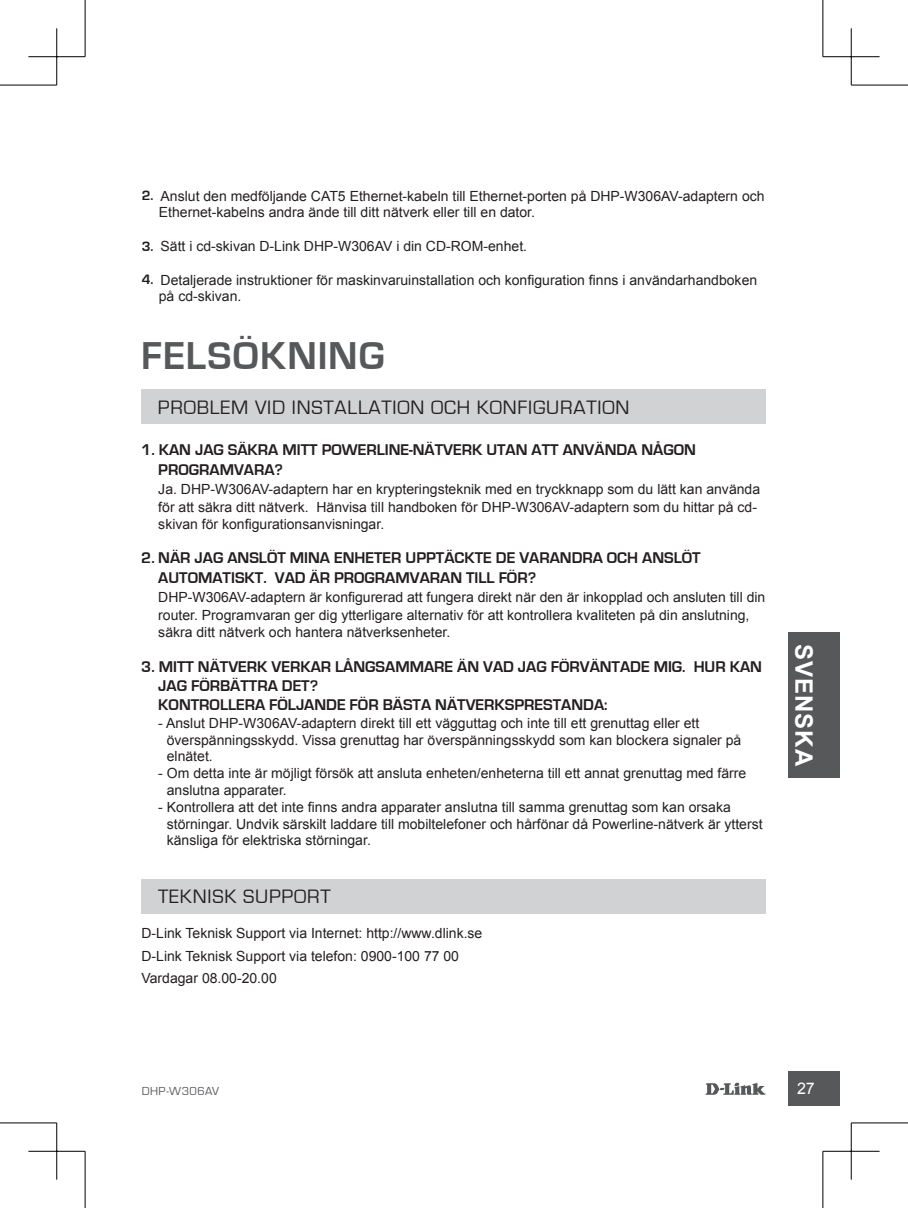
<style>
.page{position:relative;width:908px;height:1208px;background:#fff}
.page>*{position:absolute;margin:0;border:0;box-sizing:border-box;transform-origin:0 0}
.t1{font:700 40px "Eurostile";letter-spacing:.03em;color:#57585a}
.t2{font:700 24px "Arial";letter-spacing:.04em;color:#fff}
.t3{font:20px "Eurostile";letter-spacing:.04em;color:#231f20}
.t4{font:700 16px/19.2px "Eurostile";color:#231f20}
.t5{font:16px "Arial";color:#fff}
.t6{font:14px/16.8px "Arial";color:#231f20}
.t7{font:12px "Eurostile";letter-spacing:.03em;color:#57585a}
.s1{font-family:"Eurostile";font-weight:700}
</style>
<div class="page">
<svg style="left:705px;top:1082px;width:60px;height:12px"></svg>
<div style="left:788px;top:1071px;width:51px;height:35px;background:#57585a"></div>
<div style="left:788px;top:632px;width:51px;height:146px;background:#57585a"></div>
<div style="left:141px;top:390px;width:624px;height:34px;background:#d1d2d4"></div>
<div style="left:141px;top:880px;width:624px;height:34px;background:#d1d2d4"></div>
<hr style="left:0;top:85px;width:57px;height:1px;background:#000">
<hr style="left:850px;top:85px;width:57px;height:1px;background:#000">
<hr style="left:0;top:1122px;width:57px;height:1px;background:#000">
<hr style="left:850px;top:1122px;width:57px;height:1px;background:#000">
<hr style="left:85px;top:0;width:1px;height:57px;background:#000">
<hr style="left:85px;top:1151px;width:1px;height:57px;background:#000">
<hr style="left:822px;top:0;width:1px;height:57px;background:#000">
<hr style="left:822px;top:1151px;width:1px;height:57px;background:#000">
<hr style="left:28px;top:56px;width:57px;height:1px;background:#000">
<hr style="left:822px;top:56px;width:57px;height:1px;background:#000">
<hr style="left:28px;top:1151px;width:57px;height:1px;background:#000">
<hr style="left:822px;top:1151px;width:57px;height:1px;background:#000">
<hr style="left:56px;top:28px;width:1px;height:57px;background:#000">
<hr style="left:56px;top:1123px;width:1px;height:56px;background:#000">
<hr style="left:850px;top:28px;width:1px;height:57px;background:#000">
<hr style="left:850px;top:1123px;width:1px;height:56px;background:#000">
<p class="t6" style="left:159px;top:187px;width:607px;text-indent:-17px"><span class="s1">2.</span> Anslut den medföljande CAT5 Ethernet-kabeln till Ethernet-porten på DHP-W306AV-adaptern och<br>Ethernet-kabelns andra ände till ditt nätverk eller till en dator.</p>
<p class="t6" style="left:142px;top:238px;width:386px"><span class="s1">3.</span> Sätt i cd-skivan D-Link DHP-W306AV i din CD-ROM-enhet.</p>
<p class="t6" style="left:159px;top:271px;width:599px;text-indent:-17px"><span class="s1">4.</span> Detaljerade instruktioner för maskinvaruinstallation och konfiguration finns i användarhandboken på cd-skivan.</p>
<h1 class="t1" style="left:141px;top:334px;width:244px">FELSÖKNING</h1>
<h3 class="t3" style="left:158px;top:396px;width:145px">PROBLEM VID INST</h3>
<h3 class="t3" style="left:334px;top:396px;width:59px">ALLATION</h3>
<h3 class="t3" style="left:431px;top:396px;width:167px">OCH KON FIGURATION</h3>
<p class="t4" style="left:141px;top:441px;width:244px">1. KAN JAG SÄKRA MITT POWERLINE</p>
<p class="t4" style="left:409px;top:441px;width:88px">-NÄTVERK UTAN</p>
<p class="t4" style="left:531px;top:441px;width:10px">ATT</p>
<p class="t4" style="left:562px;top:441px;width:12px">ANV</p>
<p class="t4" style="left:594px;top:441px;width:22px">ÄNDA</p>
<p class="t4" style="left:641px;top:441px;width:34px">NÅGON</p>
<p class="t4" style="left:158px;top:460px;width:126px">PROG RAMVARA?</p>
<p class="t6" style="left:158px;top:479px;width:603px;line-height:18.2px">Ja. DHP-W306AV-adaptern har en krypteringsteknik med en tryckknapp som du lätt kan använda för att säkra ditt nätverk. Hänvisa till handboken för DHP-W306AV-adaptern som du hittar på cd-</p>
<p class="t6" style="left:158px;top:515px;width:227px">skivan för konfigurationsanvisningar.</p>
<p class="t4" style="left:141px;top:549px;width:97px">2. NÄR JAG ANSL</p>
<p class="t4" style="left:267px;top:549px;width:47px">ÖT MINA</p>
<p class="t4" style="left:334px;top:549px;width:11px">ENHETE</p>
<p class="t4" style="left:391px;top:549px;width:25px">R UPPT</p>
<p class="t4" style="left:444px;top:549px;width:21px">ÄCKTE</p>
<p class="t4" style="left:495px;top:549px;width:66px">DE VARAND</p>
<p class="t4" style="left:582px;top:549px;width:36px">RA OCH</p>
<p class="t4" style="left:642px;top:549px;width:11px">ANSL</p>
<p class="t4" style="left:681px;top:549px;width:20px">ÖT</p>
<p class="t4" style="left:158px;top:568px;width:11px">AUTO</p>
<p class="t4" style="left:198px;top:568px;width:24px">MATISKT</p>
<p class="t4" style="left:263px;top:568px;width:211px">. VAD ÄR PROG RAMVARAN TILL</p>
<p class="t4" style="left:498px;top:568px;width:39px">FÖR?</p>
<p class="t6" style="left:158px;top:587px;width:608px;line-height:18.2px">DHP-W306AV-adaptern är konfigurerad att fungera direkt när den är inkopplad och ansluten till din router. Programvaran ger dig ytterligare alternativ för att kontrollera kvaliteten på din anslutning,</p>
<p class="t6" style="left:158px;top:623px;width:293px">säkra ditt nätverk och hantera nätverksenheter.</p>
<p class="t4" style="left:141px;top:657px;width:27px">3. MITT</p>
<p class="t4" style="left:198px;top:657px;width:167px">NÄTVERK VERKAR LÅNGSA</p>
<p class="t4" style="left:395px;top:657px;width:99px">MMARE ÄN VAD</p>
<p class="t4" style="left:517px;top:657px;width:93px">JAG FÖRVÄNTADE</p>
<p class="t4" style="left:653px;top:657px;width:88px">MIG. HUR KAN</p>
<p class="t4" style="left:158px;top:676px;width:161px">JAG FÖRBÄTTRA DET?<br>KONT</p>
<p class="t4" style="left:199px;top:695px;width:20px">ROLLE</p>
<p class="t4" style="left:245px;top:695px;width:71px">RA FÖLJANDE</p>
<p class="t4" style="left:349px;top:695px;width:64px">FÖR BÄSTA</p>
<p class="t4" style="left:435px;top:695px;width:70px">NÄTVERKSP</p>
<p class="t4" style="left:524px;top:695px;width:22px">RESTANDA</p>
<p class="t4" style="left:604px;top:695px;width:5px">:</p>
<p class="t6" style="left:167px;top:714px;width:576px;text-indent:-8px">- Anslut DHP-W306AV-adaptern direkt till ett vägguttag och inte till ett grenuttag eller ett överspänningsskydd. Vissa grenuttag har överspänningsskydd som kan blockera signaler på elnätet.</p>
<p class="t6" style="left:167px;top:765px;width:581px;text-indent:-8px">- Om detta inte är möjligt försök att ansluta enheten/enheterna till ett annat grenuttag med färre anslutna apparater.</p>
<p class="t6" style="left:167px;top:798px;width:597px;text-indent:-8px">- Kontrollera att det inte finns andra apparater anslutna till samma grenuttag som kan orsaka störningar. Undvik särskilt laddare till mobiltelefoner och hårfönar då Powerline-nätverk är ytterst känsliga för elektriska störningar.</p>
<h3 class="t3" style="left:158px;top:885px;width:150px">TEKNISK SUPPORT</h3>
<p class="t6" style="left:141px;top:922px;width:342px;line-height:22.4px">D-Link Teknisk Support via Internet: http://www.dlink.se<br>D-Link Teknisk Support via telefon: 0900-100 77 00<br>Vardagar 08.00-20.00</p>
<h2 class="t2" style="left:819px;top:644px;width:124px;rotate:90deg">SVENSKA</h2>
<p class="t7" style="left:142px;top:1084px;width:79px">DHP-W306AV</p>
<p class="t5" style="left:796px;top:1078px;width:19px">27</p>
</div>
